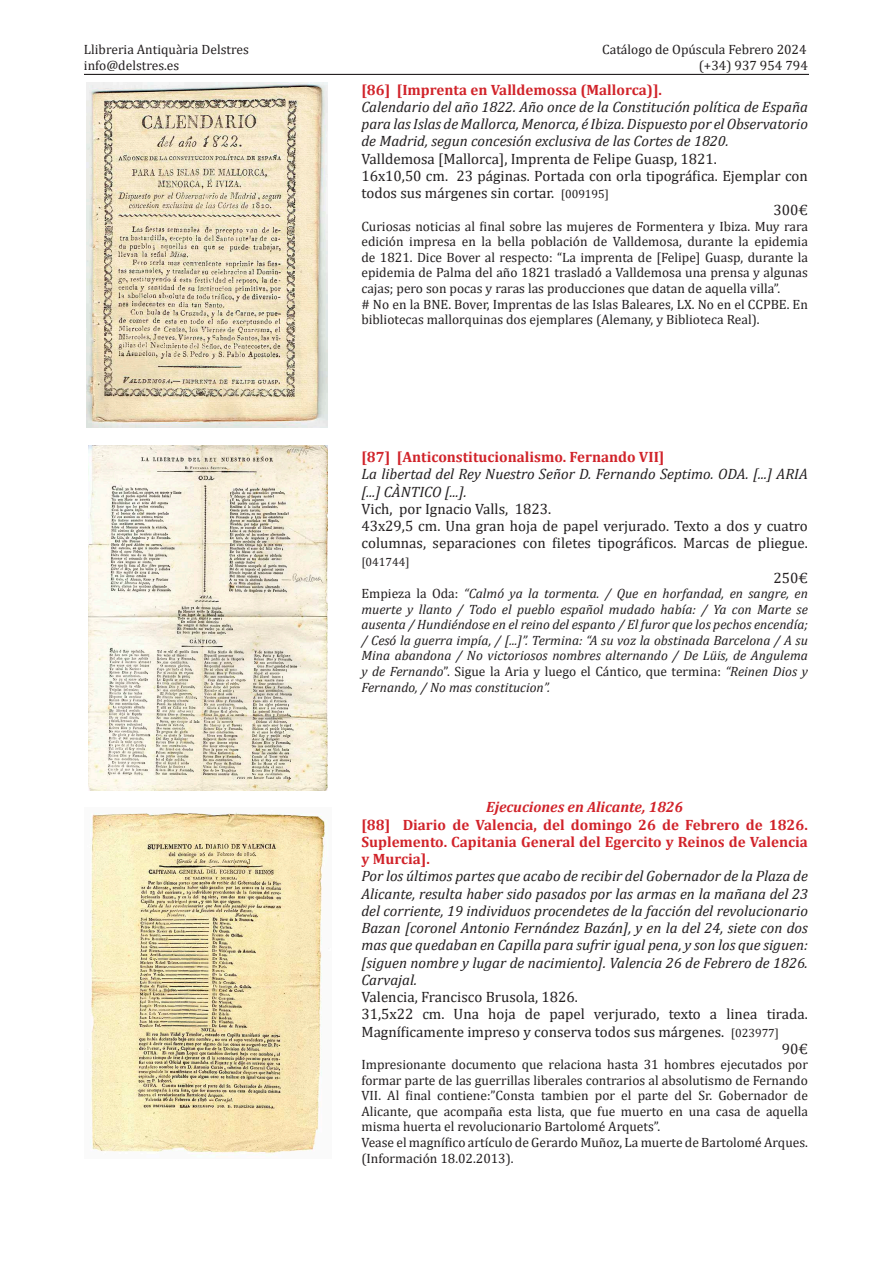
<style>
.page{position:relative;width:893px;height:1263px;background:#fff}
.page>*{position:absolute;margin:0;border:0;box-sizing:border-box;transform-origin:0 0}
.t1{font:italic 15px/17.2px "Cambria";color:#231f20;text-align:justify}
.t2{font:15px/17.2px "Cambria";color:#231f20}
.t3{font:700 15px/17.2px "Cambria";color:#d1232a;text-align:justify}
.t4{font:italic 700 15px "Cambria";color:#d1232a}
.t5{font:13.5px/15.5px "Cambria";color:#231f20;text-align:justify}
.t6{font:italic 13.5px/15.6px "Cambria";color:#231f20;text-align:justify}
.t7{font:12px "Cambria";color:#231f20}
.s1{font-size:12px}
.s2{font-style:normal}
</style>
<div class="page">
<hr style="left:84px;top:74px;width:725px;height:1px;background:#231f20">
<img style="left:86px;top:83px;width:242px;height:344px">
<img style="left:89px;top:446px;width:239px;height:344px">
<img style="left:90px;top:812px;width:238px;height:343px">
<p class="t5" style="left:84px;top:41px;width:166px">Llibreria Antiquària Delstres</p>
<p class="t5" style="left:602px;top:41px;width:206px">Catálogo de Opúscula Febrero 2024</p>
<p class="t5" style="left:84px;top:58px;width:97px">info@delstres.es</p>
<p class="t5" style="left:699px;top:58px;width:110px">(+34) 937 954 794</p>
<p class="t3" style="left:361px;top:80px;width:302px">[86] [Imprenta en Valldemossa (Mallorca)].</p>
<p class="t1" style="left:361px;top:97px;width:448px">Calendario del año 1822. Año once de la Constitución política de España para las Islas de Mallorca, Menorca, é Ibiza. Dispuesto por el Observatorio de Madrid, segun concesión exclusiva de las Cortes de 1820.</p>
<p class="t2" style="left:361px;top:150px;width:357px">Valldemosa [Mallorca], Imprenta de Felipe Guasp, 1821.</p>
<p class="t2" style="left:361px;top:167px;width:448px">16x10,50 cm. 23 páginas. Portada con orla tipográfica. Ejemplar con todos sus márgenes sin cortar. <span class="s1">[009195]</span></p>
<p class="t2" style="left:774px;top:202px;width:36px">300€</p>
<p class="t5" style="left:361px;top:218px;width:448px">Curiosas noticias al final sobre las mujeres de Formentera y Ibiza. Muy rara edición impresa en la bella población de Valldemosa, durante la epidemia de 1821. Dice Bover al respecto: “La imprenta de [Felipe] Guasp, durante la epidemia de Palma del año 1821 trasladó a Valldemosa una prensa y algunas cajas; pero son pocas y raras las producciones que datan de aquella villa”.</p>
<p class="t5" style="left:361px;top:296px;width:448px"># No en la BNE. Bover, Imprentas de las Islas Baleares, LX. No en el CCPBE. En bibliotecas mallorquinas dos ejemplares (Alemany, y Biblioteca Real).</p>
<p class="t3" style="left:361px;top:448px;width:304px">[87] [Anticonstitucionalismo. Fernando VII]</p>
<p class="t1" style="left:361px;top:465px;width:448px">La libertad del Rey Nuestro Señor D. Fernando Septimo. ODA. [...] ARIA [...] CÀNTICO [...].</p>
<p class="t2" style="left:361px;top:500px;width:191px">Vich, por Ignacio Valls, 1823.</p>
<p class="t2" style="left:361px;top:517px;width:448px">43x29,5 cm. Una gran hoja de papel verjurado. Texto a dos y cuatro columnas, separaciones con filetes tipográficos. Marcas de pliegue.</p>
<p class="t7" style="left:361px;top:554px;width:50px">[041744]</p>
<p class="t2" style="left:774px;top:569px;width:36px">250€</p>
<p class="t6" style="left:361px;top:585px;width:448px"><span class="s2">Empieza la Oda:</span> “Calmó ya la tormenta. / Que en horfandad, en sangre, en muerte y llanto / Todo el pueblo español mudado había: / Ya con Marte se ausenta / Hundiéndose en el reino del espanto / El furor que los pechos encendía; / Cesó la guerra impía, / [...]”. Termina: “A su voz la obstinada Barcelona / A su Mina abandona / No victoriosos nombres alternando / De Lüis, de Angulema y de Fernando<span class="s2">”. Sigue la Aria y luego el Cántico, que termina:</span> “Reinen Dios y Fernando, / No mas constitucion”.</p>
<p class="t4" style="left:486px;top:796px;width:198px">Ejecuciones en Alicante, 1826</p>
<p class="t3" style="left:361px;top:815px;width:448px">[88] Diario de Valencia, del domingo 26 de Febrero de 1826.<br>Suplemento. Capitania General del Egercito y Reinos de Valencia y Murcia].</p>
<p class="t1" style="left:361px;top:867px;width:448px">Por los últimos partes que acabo de recibir del Gobernador de la Plaza de Alicante, resulta haber sido pasados por las armas en la mañana del 23 del corriente, 19 individuos procendetes de la facción del revolucionario Bazan [coronel Antonio Fernández Bazán], y en la del 24, siete con dos mas que quedaban en Capilla para sufrir igual pena, y son los que siguen: [siguen nombre y lugar de nacimiento]. Valencia 26 de Febrero de 1826.<br>Carvajal.</p>
<p class="t2" style="left:361px;top:988px;width:218px">Valencia, Francisco Brusola, 1826.</p>
<p class="t2" style="left:361px;top:1005px;width:448px">31,5x22 cm. Una hoja de papel verjurado, texto a linea tirada.<br>Magníficamente impreso y conserva todos sus márgenes. <span class="s1">[023977]</span></p>
<p class="t2" style="left:782px;top:1040px;width:28px">90€</p>
<p class="t5" style="left:361px;top:1057px;width:448px">Impresionante documento que relaciona hasta 31 hombres ejecutados por formar parte de las guerrillas liberales contrarios al absolutismo de Fernando VII. Al final contiene:”Consta tambien por el parte del Sr. Gobernador de Alicante, que acompaña esta lista, que fue muerto en una casa de aquella misma huerta el revolucionario Bartolomé Arquets”.</p>
<p class="t5" style="left:361px;top:1134px;width:448px">Vease el magnífico artículo de Gerardo Muñoz, La muerte de Bartolomé Arques. (Información 18.02.2013).</p>
</div>
